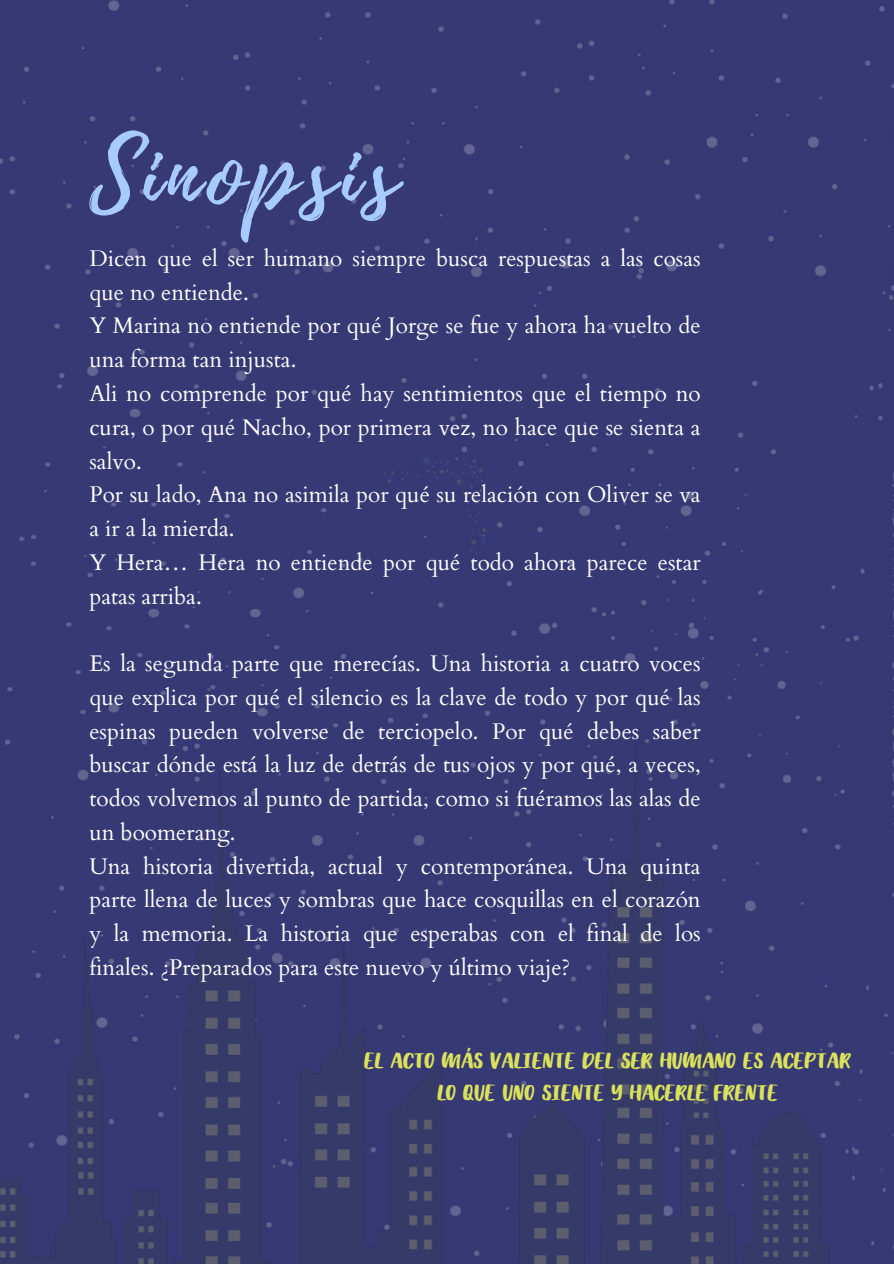
<style>
.page{position:relative;width:894px;height:1264px;background:#fff}
.page>*{position:absolute;margin:0;border:0;box-sizing:border-box;transform-origin:0 0}
.t1{font:94.5px "Playlist Script";letter-spacing:.07em;color:#a7caff}
.t2{font:23.1px/31.5px "Whortle";color:#dae25a;text-align:center}
.t3{font:22.5px/33.8px "Cardo";color:#fff}
</style>
<div class="page">
<img style="left:0;top:0;width:893px;height:1263px">
<p class="t1" style="left:89px;top:108px;width:309px">Sinopsis</p>
<h1 class="t3" style="left:89px;top:242px;width:612px">Dicen que el ser humano siempre busca respuestas a las cosas que no entiende.</h1>
<p class="t3" style="left:89px;top:309px;width:612px">Y Marina no entiende por qué Jorge se fue y ahora ha vuelto de una forma tan injusta.</p>
<p class="t3" style="left:89px;top:377px;width:612px;text-align:justify">Ali no comprende por qué hay sentimientos que el tiempo no cura, o por qué Nacho, por primera vez, no hace que se sienta a salvo.</p>
<p class="t3" style="left:89px;top:478px;width:612px">Por su lado, Ana no asimila por qué su relación con Oliver se va a ir a la mierda.</p>
<p class="t3" style="left:89px;top:546px;width:612px">Y Hera… Hera no entiende por qué todo ahora parece estar patas arriba.</p>
<p class="t3" style="left:89px;top:647px;width:612px;text-align:justify">Es la segunda parte que merecías. Una historia a cuatro voces que explica por qué el silencio es la clave de todo y por qué las espinas pueden volverse de terciopelo. Por qué debes saber buscar dónde está la luz de detrás de tus ojos y por qué, a veces, todos volvemos al punto de partida, como si fuéramos las alas de un boomerang.</p>
<p class="t3" style="left:89px;top:849px;width:612px;text-align:justify">Una historia divertida, actual y contemporánea. Una quinta parte llena de luces y sombras que hace cosquillas en el corazón y la memoria. La historia que esperabas con el final de los finales. ¿Preparados para este nuevo y último viaje?</p>
<h2 class="t2" style="left:364px;top:1046px;width:488px">EL ACTO MÁS VALIENTE DEL SER HUMANO ES ACEPTAR<br>LO QUE UNO SIENTE Y HACERLE FRENTE</h2>
</div>
